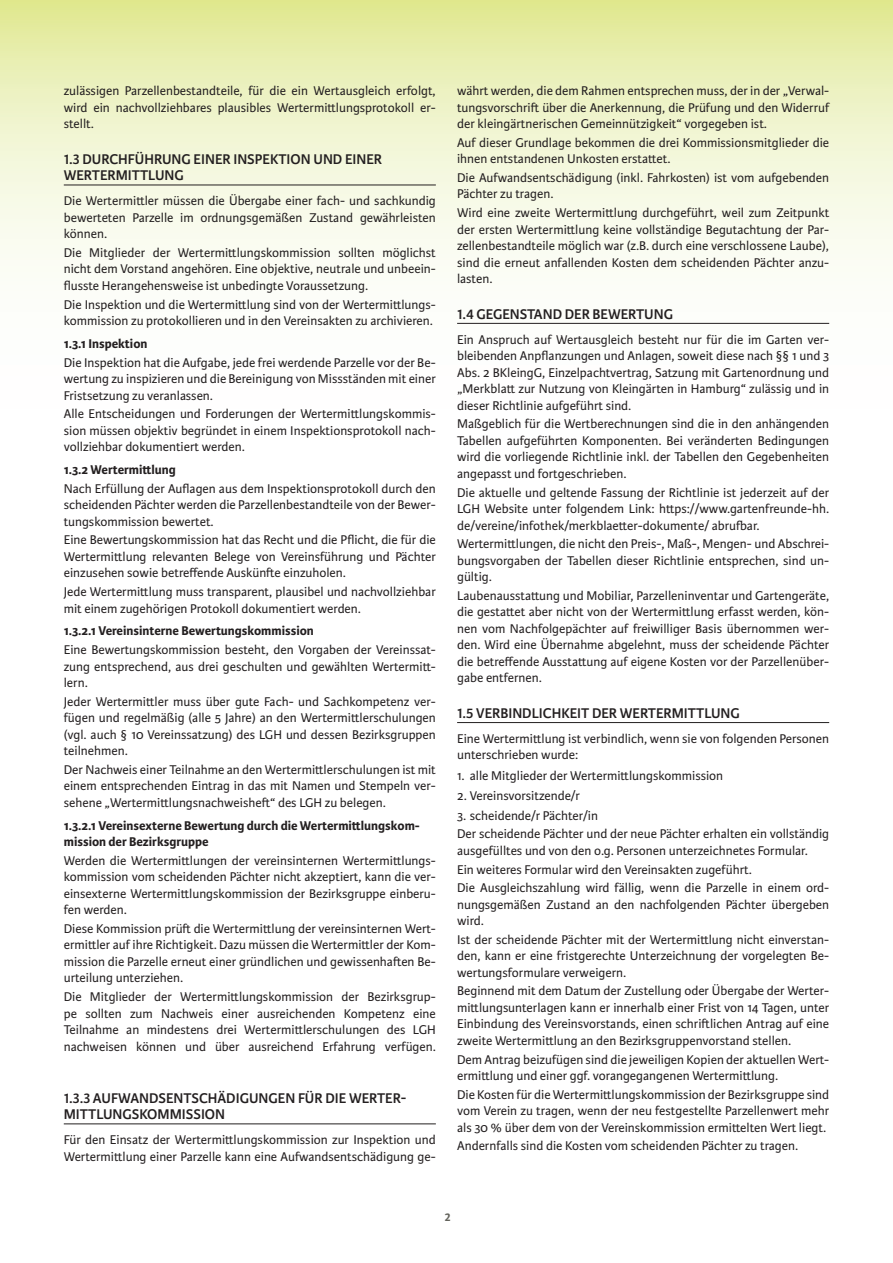
<style>
.page{position:relative;width:893px;height:1263px;background:#fff}
.page>*{position:absolute;margin:0;border:0;box-sizing:border-box;transform-origin:0 0}
.t1{font:600 15px/16.5px "Karmina Sans";color:#231f20}
.t2{font:13.5px/16.5px "Karmina Sans";color:#231f20;text-align:justify}
.t3{font:700 13.5px/16.5px "Karmina Sans";color:#231f20}
.t4{font:700 12px "Karmina Sans";color:#63635c}
</style>
<div class="page">
<svg style="left:0;top:0;width:893px;height:324px"></svg>
<hr style="left:64px;top:185px;width:372px;height:1px;background:#231f20">
<hr style="left:64px;top:1123px;width:372px;height:1px;background:#231f20">
<hr style="left:457px;top:323px;width:372px;height:1px;background:#231f20">
<hr style="left:457px;top:722px;width:372px;height:1px;background:#231f20">
<p class="t2" style="left:64px;top:83px;width:374px">zulässigen Parzellenbestandteile, für die ein Wertausgleich erfolgt, wird ein nachvollziehbares plausibles Wertermittlungsprotokoll er&shy;stellt.</p>
<p class="t1" style="left:64px;top:151px;width:320px">1.3 DURCHFÜHRUNG EINER INSPEKTION UND EINER<br>WERTERMITTLUNG</p>
<p class="t2" style="left:64px;top:193px;width:374px">Die Wertermittler müssen die Übergabe einer fach- und sachkundig bewerteten Parzelle im ordnungsgemäßen Zustand gewährleisten können.</p>
<p class="t2" style="left:64px;top:245px;width:374px">Die Mitglieder der Wertermittlungskommission sollten möglichst nicht dem Vorstand angehören. Eine objektive, neutrale und unbeein&shy;flusste Herangehensweise ist unbedingte Voraussetzung.</p>
<p class="t2" style="left:64px;top:296px;width:374px">Die Inspektion und die Wertermittlung sind von der Wertermittlungs&shy;kommission zu protokollieren und in den Vereinsakten zu archivieren.</p>
<p class="t3" style="left:64px;top:336px;width:85px">1.3.1 Inspektion</p>
<p class="t2" style="left:64px;top:354px;width:374px">Die Inspektion hat die Aufgabe, jede frei werdende Parzelle vor der Be&shy;wertung zu inspizieren und die Bereinigung von Missständen mit einer Fristsetzung zu veranlassen.</p>
<p class="t2" style="left:64px;top:406px;width:374px">Alle Entscheidungen und Forderungen der Wertermittlungskommis&shy;sion müssen objektiv begründet in einem Inspektionsprotokoll nach&shy;vollziehbar dokumentiert werden.</p>
<p class="t3" style="left:64px;top:462px;width:114px">1.3.2 Wertermittlung</p>
<p class="t2" style="left:64px;top:480px;width:374px">Nach Erfüllung der Auflagen aus dem Inspektionsprotokoll durch den scheidenden Pächter werden die Parzellenbestandteile von der Bewer&shy;tungskommission bewertet.</p>
<p class="t2" style="left:64px;top:532px;width:374px">Eine Bewertungskommission hat das Recht und die Pflicht, die für die Wertermittlung relevanten Belege von Vereinsführung und Pächter einzusehen sowie betreffende Auskünfte einzuholen.</p>
<p class="t2" style="left:64px;top:584px;width:374px">Jede Wertermittlung muss transparent, plausibel und nachvollziehbar mit einem zugehörigen Protokoll dokumentiert werden.</p>
<p class="t3" style="left:64px;top:623px;width:252px">1.3.2.1 Vereinsinterne Bewertungskommission</p>
<p class="t2" style="left:64px;top:642px;width:374px">Eine Bewertungskommission besteht, den Vorgaben der Vereinssat&shy;zung entsprechend, aus drei geschulten und gewählten Wertermitt&shy;lern.</p>
<p class="t2" style="left:64px;top:693px;width:374px">Jeder Wertermittler muss über gute Fach- und Sachkompetenz ver&shy;fügen und regelmäßig (alle 5 Jahre) an den Wertermittlerschulungen (vgl. auch § 10 Vereinssatzung) des LGH und dessen Bezirksgruppen teilnehmen.</p>
<p class="t2" style="left:64px;top:761px;width:374px">Der Nachweis einer Teilnahme an den Wertermittlerschulungen ist mit einem entsprechenden Eintrag in das mit Namen und Stempeln ver&shy;sehene „Wertermittlungsnachweisheft“ des LGH zu belegen.</p>
<p class="t3" style="left:64px;top:817px;width:358px">1.3.2.1 Vereinsexterne Bewertung durch die Wertermittlungskom&shy;mission der Bezirksgruppe</p>
<p class="t2" style="left:64px;top:852px;width:374px">Werden die Wertermittlungen der vereinsinternen Wertermittlungs&shy;kommission vom scheidenden Pächter nicht akzeptiert, kann die ver&shy;einsexterne Wertermittlungskommission der Bezirksgruppe einberu&shy;fen werden.</p>
<p class="t2" style="left:64px;top:920px;width:374px">Diese Kommission prüft die Wertermittlung der vereinsinternen Wert&shy;ermittler auf ihre Richtigkeit. Dazu müssen die Wertermittler der Kom&shy;mission die Parzelle erneut einer gründlichen und gewissenhaften Be&shy;urteilung unterziehen.</p>
<p class="t2" style="left:64px;top:989px;width:374px">Die Mitglieder der Wertermittlungskommission der Bezirksgrup&shy;pe sollten zum Nachweis einer ausreichenden Kompetenz eine Teilnahme an mindestens drei Wertermittlerschulungen des LGH nachweisen können und über ausreichend Erfahrung verfügen.</p>
<p class="t1" style="left:64px;top:1090px;width:344px">1.3.3 AUFWANDSENTSCHÄDIGUNGEN FÜR DIE WERTER-<br>MITTLUNGSKOMMISSION</p>
<p class="t2" style="left:64px;top:1132px;width:374px">Für den Einsatz der Wertermittlungskommission zur Inspektion und<br>Wertermittlung einer Parzelle kann eine Aufwandsentschädigung ge-</p>
<p class="t2" style="left:457px;top:83px;width:374px">währt werden, die dem Rahmen entsprechen muss, der in der „Verwal&shy;tungsvorschrift über die Anerkennung, die Prüfung und den Widerruf der kleingärtnerischen Gemeinnützigkeit“ vorgegeben ist.</p>
<p class="t2" style="left:457px;top:134px;width:374px">Auf dieser Grundlage bekommen die drei Kommissionsmitglieder die ihnen entstandenen Unkosten erstattet.</p>
<p class="t2" style="left:457px;top:170px;width:374px">Die Aufwandsentschädigung (inkl. Fahrkosten) ist vom aufgebenden<br>Pächter zu tragen.</p>
<p class="t2" style="left:457px;top:205px;width:374px">Wird eine zweite Wertermittlung durchgeführt, weil zum Zeitpunkt der ersten Wertermittlung keine vollständige Begutachtung der Par&shy;zellenbestandteile möglich war (z.B. durch eine verschlossene Laube), sind die erneut anfallenden Kosten dem scheidenden Pächter anzu&shy;lasten.</p>
<p class="t1" style="left:457px;top:306px;width:217px">1.4 GEGENSTAND DER BEWERTUNG</p>
<p class="t2" style="left:457px;top:331px;width:374px">Ein Anspruch auf Wertausgleich besteht nur für die im Garten ver&shy;bleibenden Anpflanzungen und Anlagen, soweit diese nach §§ 1 und 3<br>Abs. 2 BKleingG, Einzelpachtvertrag, Satzung mit Gartenordnung und „Merkblatt zur Nutzung von Kleingärten in Hamburg“ zulässig und in dieser Richtlinie aufgeführt sind.</p>
<p class="t2" style="left:457px;top:416px;width:374px">Maßgeblich für die Wertberechnungen sind die in den anhängenden Tabellen aufgeführten Komponenten. Bei veränderten Bedingungen wird die vorliegende Richtlinie inkl. der Tabellen den Gegebenheiten angepasst und fortgeschrieben.</p>
<p class="t2" style="left:457px;top:484px;width:374px">Die aktuelle und geltende Fassung der Richtlinie ist jederzeit auf der LGH Website unter folgendem Link: https://www.gartenfreunde-hh. de/vereine/infothek/merkblaetter-dokumente/ abrufbar.</p>
<p class="t2" style="left:457px;top:536px;width:374px">Wertermittlungen, die nicht den Preis-, Maß-, Mengen- und Abschrei&shy;bungsvorgaben der Tabellen dieser Richtlinie entsprechen, sind un&shy;gültig.</p>
<p class="t2" style="left:457px;top:587px;width:374px">Laubenausstattung und Mobiliar, Parzelleninventar und Gartengeräte, die gestattet aber nicht von der Wertermittlung erfasst werden, kön&shy;nen vom Nachfolgepächter auf freiwilliger Basis übernommen wer&shy;den. Wird eine Übernahme abgelehnt, muss der scheidende Pächter die betreffende Ausstattung auf eigene Kosten vor der Parzellenüber&shy;gabe entfernen.</p>
<p class="t1" style="left:457px;top:705px;width:284px">1.5 VERBINDLICHKEIT DER WERTERMITTLUNG</p>
<p class="t2" style="left:457px;top:730px;width:374px">Eine Wertermittlung ist verbindlich, wenn sie von folgenden Personen unterschrieben wurde:</p>
<p class="t2" style="left:457px;top:767px;width:268px">1. alle Mitglieder der Wertermittlungskommission</p>
<p class="t2" style="left:457px;top:787px;width:124px">2. Vereinsvorsitzende/r</p>
<p class="t2" style="left:457px;top:806px;width:374px;line-height:18.6px">3. scheidende/r Pächter/in<br>Der scheidende Pächter und der neue Pächter erhalten ein vollständig</p>
<p class="t2" style="left:457px;top:841px;width:374px;line-height:18.6px;text-align:left">ausgefülltes und von den o.g. Personen unterzeichnetes Formular.<br>Ein weiteres Formular wird den Vereinsakten zugeführt.<br>Die Ausgleichszahlung wird fällig, wenn die Parzelle in einem ord-</p>
<p class="t2" style="left:457px;top:896px;width:374px">nungsgemäßen Zustand an den nachfolgenden Pächter übergeben wird.</p>
<p class="t2" style="left:457px;top:931px;width:374px">Ist der scheidende Pächter mit der Wertermittlung nicht einverstan&shy;den, kann er eine fristgerechte Unterzeichnung der vorgelegten Be&shy;wertungsformulare verweigern.</p>
<p class="t2" style="left:457px;top:983px;width:374px">Beginnend mit dem Datum der Zustellung oder Übergabe der Werter&shy;mittlungsunterlagen kann er innerhalb einer Frist von 14 Tagen, unter Einbindung des Vereinsvorstands, einen schriftlichen Antrag auf eine zweite Wertermittlung an den Bezirksgruppenvorstand stellen.</p>
<p class="t2" style="left:457px;top:1051px;width:374px">Dem Antrag beizufügen sind die jeweiligen Kopien der aktuellen Wert&shy;ermittlung und einer ggf. vorangegangenen Wertermittlung.</p>
<p class="t2" style="left:457px;top:1086px;width:374px">Die Kosten für die Wertermittlungskommission der Bezirksgruppe sind vom Verein zu tragen, wenn der neu festgestellte Parzellenwert mehr als 30 % über dem von der Vereinskommission ermittelten Wert liegt.</p>
<p class="t2" style="left:457px;top:1138px;width:343px">Andernfalls sind die Kosten vom scheidenden Pächter zu tragen.</p>
<p class="t4" style="left:445px;top:1210px;width:7px">2</p>
</div>
